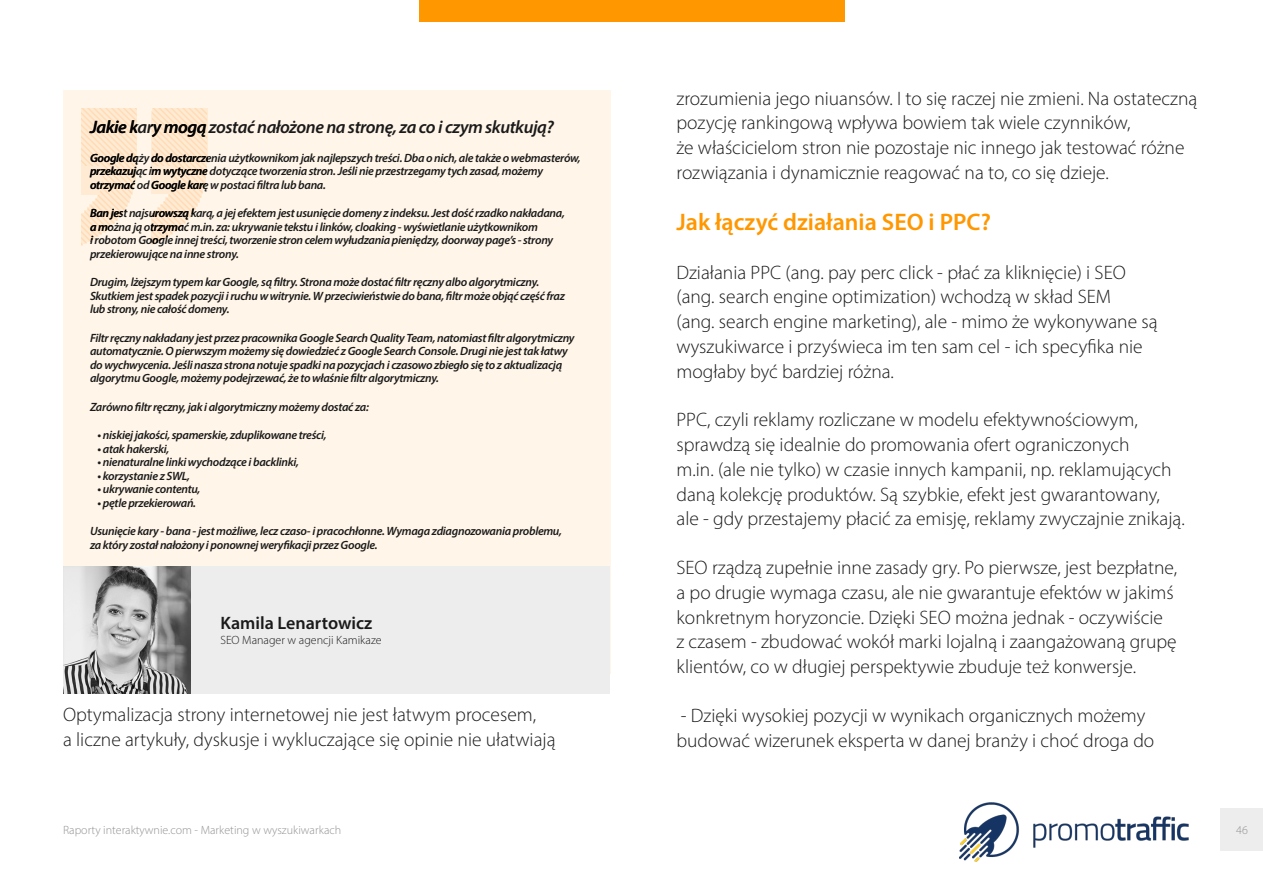
<style>
.page{position:relative;width:1263px;height:893px;background:#fff}
.page>*{position:absolute;margin:0;border:0;box-sizing:border-box;transform-origin:0 0}
.t1{font:600 24px "Myriad Pro";color:#ff9700}
.t2{font:300 19.5px/24.8px "Myriad Pro";color:#1a1a1a}
.t3{font:italic 600 18px "Myriad Pro";letter-spacing:-.025em;color:#1a1a1a}
.t4{font:600 18px "Myriad Pro";color:#1a1a1a}
.t5{font:italic 600 12px/13.5px "Myriad Pro";letter-spacing:-.025em;color:#1a1a1a}
.t6{font:300 12px "Myriad Pro";color:#929292}
.t7{font:300 12px "Myriad Pro";color:#1a1a1a}
</style>
<div class="page">
<div style="left:1220px;top:809px;width:43px;height:42px;background:#ededed"></div>
<div style="left:419px;top:0;width:425px;height:21px;background:#ff9700"></div>
<div style="left:63px;top:90px;width:547px;height:583px;background:#fff5e8"></div>
<svg style="left:81px;top:108px;width:56px;height:137px"></svg>
<svg style="left:151px;top:108px;width:56px;height:136px"></svg>
<div style="left:190px;top:566px;width:420px;height:128px;background:#ededed"></div>
<img style="left:63px;top:566px;width:127px;height:128px">
<img style="left:960px;top:802px;width:228px;height:60px">
<h3 class="t3" style="left:90px;top:116px;width:465px">Jakie kary mogą zostać nałożone na stronę, za co i czym skutkują?</h3>
<p class="t5" style="left:90px;top:151px;width:492px">Google dąży do dostarczenia użytkownikom jak najlepszych treści. Dba o nich, ale także o webmasterów, przekazując im wytyczne dotyczące tworzenia stron. Jeśli nie przestrzegamy tych zasad, możemy otrzymać od Google karę w postaci filtra lub bana.</p>
<p class="t5" style="left:90px;top:206px;width:476px">Ban jest najsurowszą karą, a jej efektem jest usunięcie domeny z indeksu. Jest dość rzadko nakładana, a można ją otrzymać m.in. za: ukrywanie tekstu i linków, cloaking - wyświetlanie użytkownikom<br>i robotom Google innej treści, tworzenie stron celem wyłudzania pieniędzy, doorway page’s - strony przekierowujące na inne strony.</p>
<p class="t5" style="left:90px;top:275px;width:476px">Drugim, lżejszym typem kar Google, są filtry. Strona może dostać filtr ręczny albo algorytmiczny.<br>Skutkiem jest spadek pozycji i ruchu w witrynie. W przeciwieństwie do bana, filtr może objąć część fraz lub strony, nie całość domeny.</p>
<p class="t5" style="left:90px;top:331px;width:486px">Filtr ręczny nakładany jest przez pracownika Google Search Quality Team, natomiast filtr algorytmiczny automatycznie. O pierwszym możemy się dowiedzieć z Google Search Console. Drugi nie jest tak łatwy do wychwycenia. Jeśli nasza strona notuje spadki na pozycjach i czasowo zbiegło się to z aktualizacją algorytmu Google, możemy podejrzewać, że to właśnie filtr algorytmiczny.</p>
<p class="t5" style="left:90px;top:400px;width:280px">Zarówno filtr ręczny, jak i algorytmiczny możemy dostać za:</p>
<p class="t5" style="left:98px;top:428px;width:230px">• niskiej jakości, spamerskie, zduplikowane treści,</p>
<p class="t5" style="left:98px;top:442px;width:73px">• atak hakerski,</p>
<p class="t5" style="left:98px;top:455px;width:203px">• nienaturalne linki wychodzące i backlinki,</p>
<p class="t5" style="left:98px;top:469px;width:94px">• korzystanie z SWL,</p>
<p class="t5" style="left:98px;top:482px;width:104px">• ukrywanie contentu,</p>
<p class="t5" style="left:98px;top:496px;width:100px">• pętle przekierowań.</p>
<p class="t5" style="left:90px;top:524px;width:473px">Usunięcie kary - bana - jest możliwe, lecz czaso- i pracochłonne. Wymaga zdiagnozowania problemu, za który został nałożony i ponownej weryfikacji przez Google.</p>
<h3 class="t4" style="left:220px;top:612px;width:153px">Kamila Lenartowicz</h3>
<p class="t7" style="left:220px;top:633px;width:163px">SEO Manager w agencji Kamikaze</p>
<h2 class="t2" style="left:63px;top:702px;width:494px">Optymalizacja strony internetowej nie jest łatwym procesem,<br>a liczne artykuły, dyskusje i wykluczające się opinie nie ułatwiają</h2>
<p class="t2" style="left:676px;top:86px;width:522px">zrozumienia jego niuansów. I to się raczej nie zmieni. Na ostateczną pozycję rankingową wpływa bowiem tak wiele czynników,<br>że właścicielom stron nie pozostaje nic innego jak testować różne rozwiązania i dynamicznie reagować na to, co się dzieje.</p>
<h1 class="t1" style="left:676px;top:207px;width:316px">Jak łączyć działania SEO i PPC?</h1>
<p class="t2" style="left:676px;top:260px;width:483px">Działania PPC (ang. pay perc click - płać za kliknięcie) i SEO (ang. search engine optimization) wchodzą w skład SEM<br>(ang. search engine marketing), ale - mimo że wykonywane są wyszukiwarce i przyświeca im ten sam cel - ich specyfika nie mogłaby być bardziej różna.</p>
<p class="t2" style="left:676px;top:407px;width:510px">PPC, czyli reklamy rozliczane w modelu efektywnościowym, sprawdzą się idealnie do promowania ofert ograniczonych<br>m.in. (ale nie tylko) w czasie innych kampanii, np. reklamujących daną kolekcję produktów. Są szybkie, efekt jest gwarantowany, ale - gdy przestajemy płacić za emisję, reklamy zwyczajnie znikają.</p>
<p class="t2" style="left:676px;top:555px;width:502px">SEO rządzą zupełnie inne zasady gry. Po pierwsze, jest bezpłatne, a po drugie wymaga czasu, ale nie gwarantuje efektów w jakimś konkretnym horyzoncie. Dzięki SEO można jednak - oczywiście<br>z czasem - zbudować wokół marki lojalną i zaangażowaną grupę klientów, co w długiej perspektywie zbuduje też konwersje.</p>
<h2 class="t2" style="left:676px;top:703px;width:479px">- Dzięki wysokiej pozycji w wynikach organicznych możemy budować wizerunek eksperta w danej branży i choć droga do</h2>
<p class="t6" style="left:63px;top:823px;width:280px">Raporty interaktywnie.com - Marketing w wyszukiwarkach</p>
<p class="t6" style="left:1236px;top:823px;width:13px">46</p>
</div>
